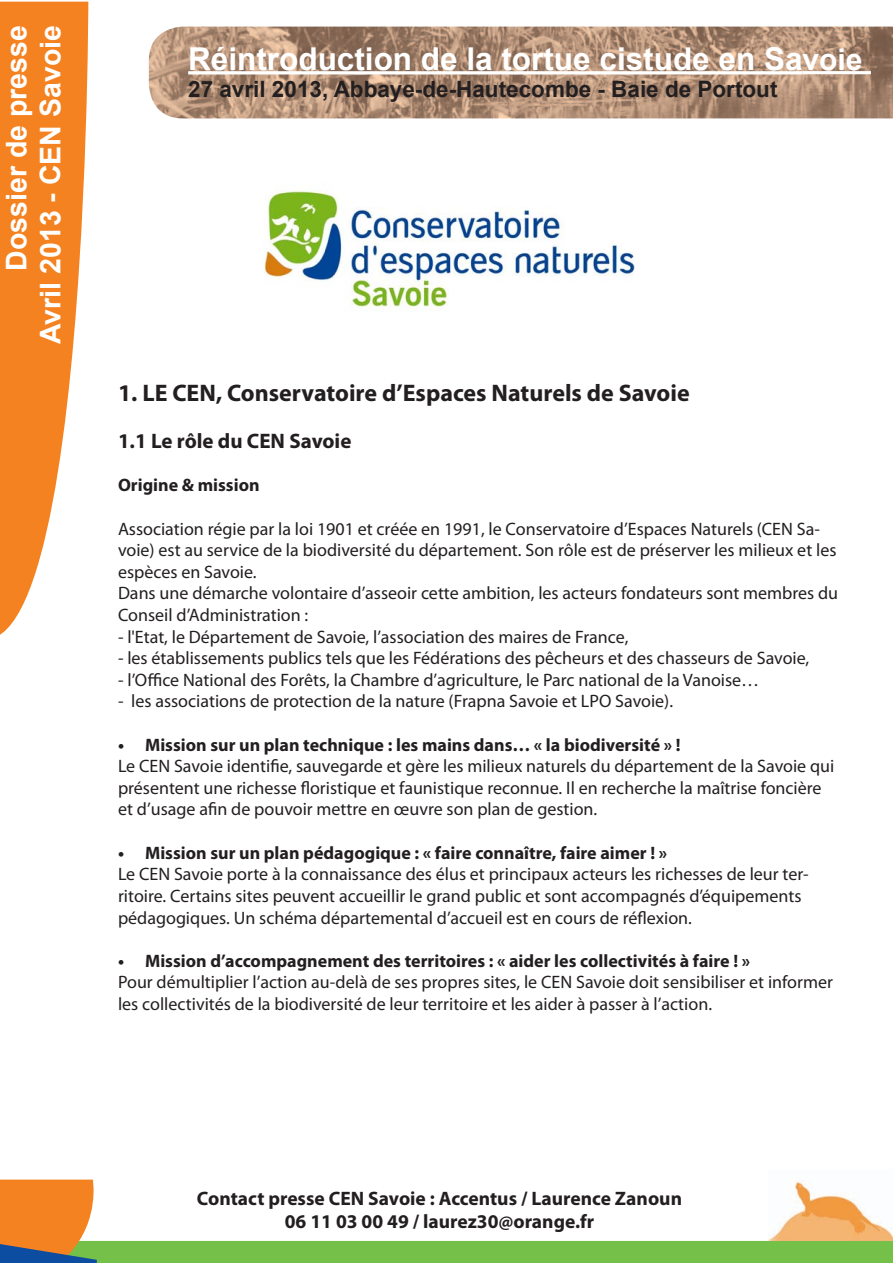
<style>
.page{position:relative;width:893px;height:1263px;background:#fff}
.page>*{position:absolute;margin:0;border:0;box-sizing:border-box;transform-origin:0 0}
.t1{font:700 31.5px "Arial";color:#fff}
.t2{font:700 28.5px/34.2px "Arial";color:#fff;text-align:right}
.t3{font:700 24px "Myriad Pro";color:#231f20}
.t4{font:700 22.5px "Arial";color:#231f20}
.t5{font:700 21px "Myriad Pro";color:#231f20}
.t6{font:700 19.5px/23.4px "Myriad Pro";color:#231f20;text-align:center}
.t7{font:18px/21.6px "Myriad Pro";color:#231f20}
.t8{font:700 18px "Myriad Pro";color:#231f20}
.s1{font-size:30px}
</style>
<div class="page">
<svg style="left:0;top:2px;width:88px;height:633px;fill:#f58220"></svg>
<img style="left:149px;top:27px;width:744px;height:91px">
<hr style="left:188px;top:71px;width:614px;height:3px;background:#fff">
<hr style="left:802px;top:71px;width:69px;height:3px;background:#fff">
<svg style="left:0;top:1179px;width:893px;height:84px"></svg>
<div style="left:188px;top:1190px;width:503px;height:44px;background:#fff"></div>
<img style="left:264px;top:191px;width:371px;height:119px">
<img style="left:769px;top:1179px;width:124px;height:62px">
<h2 class="t2" style="left:0;top:344px;width:320px;rotate:-90deg">Dossier de presse<br>Avril 2013 - CEN Savoie</h2>
<h1 class="t1" style="left:188px;top:38px;width:676px">Réintroduction de la tortue cistude en Sa<span class="s1">voie</span></h1>
<p class="t4" style="left:188px;top:74px;width:591px">27 avril 2013, Abbaye-de-Hautecombe - Baie de Portout</p>
<h3 class="t3" style="left:118px;top:378px;width:573px">1. LE CEN, Conservatoire d’Espaces Naturels de Savoie</h3>
<p class="t5" style="left:118px;top:427px;width:235px">1.1 Le rôle du CEN Savoie</p>
<p class="t8" style="left:118px;top:474px;width:143px">Origine &amp; mission</p>
<p class="t7" style="left:118px;top:517px;width:722px">Association régie par la loi 1901 et créée en 1991, le Conservatoire d’Espaces Naturels (CEN Sa&shy;voie) est au service de la biodiversité du département. Son rôle est de préserver les milieux et les espèces en Savoie.<br>Dans une démarche volontaire d’asseoir cette ambition, les acteurs fondateurs sont membres du Conseil d’Administration :</p>
<p class="t7" style="left:118px;top:625px;width:512px">- l'Etat, le Département de Savoie, l’association des maires de France,</p>
<p class="t7" style="left:118px;top:647px;width:693px">- les établissements publics tels que les Fédérations des pêcheurs et des chasseurs de Savoie,</p>
<p class="t7" style="left:118px;top:669px;width:643px">- l’Office National des Forêts, la Chambre d’agriculture, le Parc national de la Vanoise…</p>
<p class="t7" style="left:118px;top:690px;width:557px">- les associations de protection de la nature (Frapna Savoie et LPO Savoie).</p>
<p class="t8" style="left:118px;top:733px;width:564px">• Mission sur un plan technique : les mains dans… « la biodiversité » !</p>
<p class="t7" style="left:118px;top:755px;width:718px">Le CEN Savoie identifie, sauvegarde et gère les milieux naturels du département de la Savoie qui présentent une richesse floristique et faunistique reconnue. Il en recherche la maîtrise foncière et d’usage afin de pouvoir mettre en œuvre son plan de gestion.</p>
<p class="t8" style="left:118px;top:841px;width:551px">• Mission sur un plan pédagogique : « faire connaître, faire aimer ! »</p>
<p class="t7" style="left:118px;top:863px;width:692px">Le CEN Savoie porte à la connaissance des élus et principaux acteurs les richesses de leur ter&shy;ritoire. Certains sites peuvent accueillir le grand public et sont accompagnés d’équipements pédagogiques. Un schéma départemental d’accueil est en cours de réflexion.</p>
<p class="t8" style="left:118px;top:949px;width:634px">• Mission d’accompagnement des territoires : « aider les collectivités à faire ! »</p>
<p class="t7" style="left:118px;top:971px;width:716px">Pour démultiplier l’action au-delà de ses propres sites, le CEN Savoie doit sensibiliser et informer les collectivités de la biodiversité de leur territoire et les aider à passer à l’action.</p>
<p class="t6" style="left:197px;top:1186px;width:487px">Contact presse CEN Savoie : Accentus / Laurence Zanoun<br>06 11 03 00 49 / laurez30@orange.fr</p>
</div>
